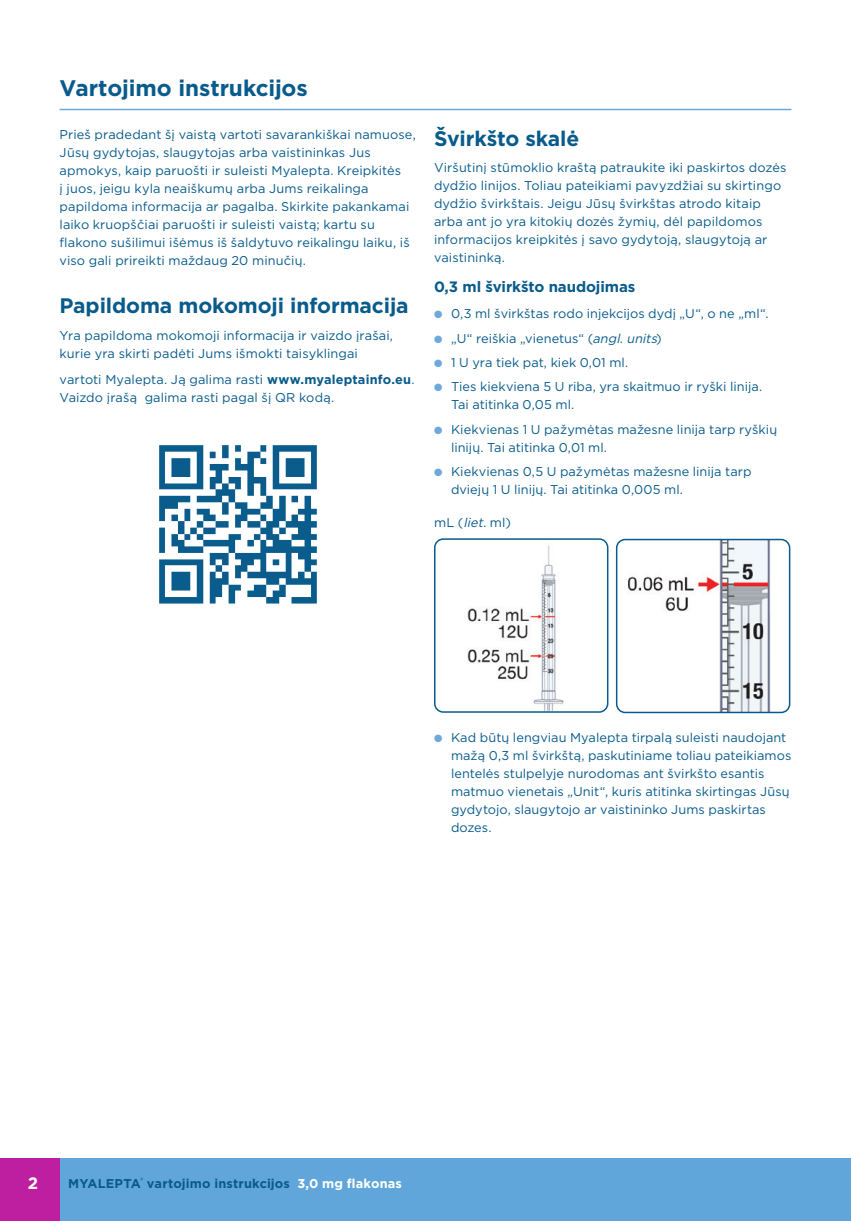
<style>
.page{position:relative;width:851px;height:1221px;background:#fff}
.page>*{position:absolute;margin:0;border:0;box-sizing:border-box;transform-origin:0 0}
.Heading{font:700 22.5px "Gotham";letter-spacing:-.005em;color:#085b8b}
.Subhead{font:700 21px "Gotham";letter-spacing:-.005em;color:#085b8b}
.t1{font:700 16.5px "Gotham";color:#fff}
._2nd_subhead{font:700 15px "Gotham";letter-spacing:-.005em;color:#085b8b}
.t2{font:12.75px/18px "Gotham";letter-spacing:.005em;color:#085b8b}
.t3{font:700 12.75px "Gotham";letter-spacing:.01em;color:#085b8b}
.s1{font-weight:700}
.s2{color:#6fa9db}
.s3{font-style:italic}
.s4{color:#fff}
</style>
<div class="page">
<div style="left:0;top:1158px;width:850px;height:62px;background:#61a6da"></div>
<div style="left:0;top:1158px;width:60px;height:62px;background:#be1fa1"></div>
<hr style="left:60px;top:109px;width:731px;height:1px;background:#6fa9db">
<img style="left:434px;top:539px;width:173px;height:173px">
<div style="left:434px;top:538px;width:174px;height:174px;border:2px solid #085b8b;border-radius:9px"></div>
<img style="left:618px;top:541px;width:171px;height:171px">
<div style="left:615px;top:538px;width:175px;height:175px;border:2px solid #085b8b;border-radius:9px"></div>
<img style="left:159px;top:445px;width:158px;height:159px">
<p class="Heading" style="left:60px;top:73px;width:249px">Vartojimo instrukcijos</p>
<p class="t2" style="left:60px;top:125px;width:358px">Prieš pradedant šį vaistą vartoti savarankiškai namuose, Jūsų gydytojas, slaugytojas arba vaistininkas Jus apmokys, kaip paruošti ir suleisti Myalepta. Kreipkitės<br>į juos, jeigu kyla neaiškumų arba Jums reikalinga papildoma informacija ar pagalba. Skirkite pakankamai laiko kruopščiai paruošti ir suleisti vaistą; kartu su flakono sušilimui išėmus iš šaldytuvo reikalingu laiku, iš viso gali prireikti maždaug 20 minučių.</p>
<p class="Subhead" style="left:60px;top:291px;width:350px">Papildoma mokomoji informacija</p>
<p class="t2" style="left:60px;top:326px;width:335px">Yra papildoma mokomoji informacija ir vaizdo įrašai, kurie yra skirti padėti Jums išmokti taisyklingai</p>
<p class="t2" style="left:60px;top:370px;width:356px">vartoti Myalepta. Ją galima rasti <span class="s1">www.myaleptainfo.eu</span>.<br>Vaizdo įrašą galima rasti pagal šį QR kodą.</p>
<p class="Subhead" style="left:434px;top:124px;width:147px">Švirkšto skalė</p>
<p class="t2" style="left:434px;top:158px;width:354px">Viršutinį stūmoklio kraštą patraukite iki paskirtos dozės dydžio linijos. Toliau pateikiami pavyzdžiai su skirtingo dydžio švirkštais. Jeigu Jūsų švirkštas atrodo kitaip arba ant jo yra kitokių dozės žymių, dėl papildomos informacijos kreipkitės į savo gydytoją, slaugytoją ar vaistininką.</p>
<p class="_2nd_subhead" style="left:434px;top:276px;width:203px">0,3 ml švirkšto naudojimas</p>
<p class="t2" style="left:434px;top:304px;width:336px"><span class="s2">●</span> 0,3 ml švirkštas rodo injekcijos dydį „U“, o ne „ml“.</p>
<p class="t2" style="left:434px;top:329px;width:229px"><span class="s2">●</span> „U“ reiškia „vienetus“ (<span class="s3">angl</span>. <span class="s3">units</span>)</p>
<p class="t2" style="left:434px;top:353px;width:196px"><span class="s2">●</span> 1 U yra tiek pat, kiek 0,01 ml.</p>
<p class="t2" style="left:451px;top:377px;width:312px;text-indent:-17px"><span class="s2">●</span> Ties kiekviena 5 U riba, yra skaitmuo ir ryški linija.<br>Tai atitinka 0,05 ml.</p>
<p class="t2" style="left:451px;top:420px;width:327px;text-indent:-17px"><span class="s2">●</span> Kiekvienas 1 U pažymėtas mažesne linija tarp ryškių linijų. Tai atitinka 0,01 ml.</p>
<p class="t2" style="left:451px;top:462px;width:302px;text-indent:-17px"><span class="s2">●</span> Kiekvienas 0,5 U pažymėtas mažesne linija tarp dviejų 1 U linijų. Tai atitinka 0,005 ml.</p>
<p class="t2" style="left:434px;top:513px;width:78px">mL (<span class="s3">liet</span>. ml)</p>
<p class="t2" style="left:451px;top:728px;width:342px;text-indent:-17px"><span class="s2">●</span> Kad būtų lengviau Myalepta tirpalą suleisti naudojant mažą 0,3 ml švirkštą, paskutiniame toliau pateikiamos lentelės stulpelyje nurodomas ant švirkšto esantis matmuo vienetais „Unit“, kuris atitinka skirtingas Jūsų gydytojo, slaugytojo ar vaistininko Jums paskirtas dozes.</p>
<p class="t1" style="left:28px;top:1172px;width:12px">2</p>
<p class="t3" style="left:68px;top:1174px;width:335px">MYALEPTA<sup>®</sup> vartojimo instrukcijos <span class="s4">3,0 mg flakonas</span></p>
</div>
